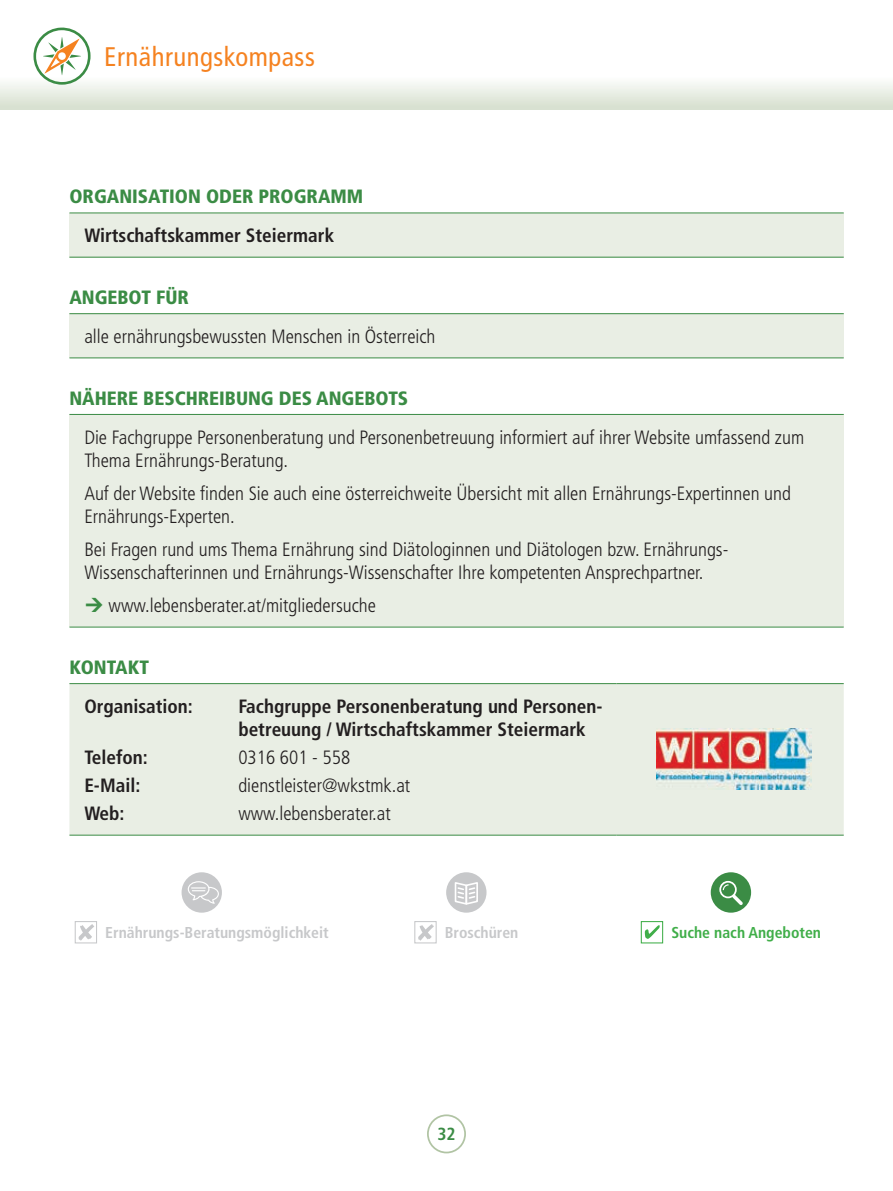
<style>
.page{position:relative;width:893px;height:1191px;background:#fff}
.page>*{position:absolute;margin:0;border:0;box-sizing:border-box;transform-origin:0 0}
.t1{font:condensed 26.95px "Frutiger";letter-spacing:.02em;color:#f58220}
.t2{font:300 condensed 19.25px/23.1px "Frutiger";color:#231f20}
.t3{font:700 condensed 19.25px/23.1px "Frutiger";color:#231f20}
.t4{font:900 condensed 19.25px "Frutiger";color:#3b8c45}
.t5{font:700 condensed 17.5px "Frutiger";color:#3b8c45}
.t6{font:700 condensed 15.75px "Frutiger";color:#c7c8ca}
.t7{font:700 condensed 15.75px "Frutiger";color:#40ae49}
</style>
<div class="page">
<div style="left:0;top:55px;width:893px;height:54px;background:linear-gradient(to bottom,#fff,#dce4d6)"></div>
<div style="left:427px;top:1114px;width:39px;height:39px;border:2px solid #b1c4a4;border-radius:50%"></div>
<svg style="left:33px;top:27px;width:58px;height:58px"></svg>
<div style="left:69px;top:213px;width:775px;height:44px;background:#e9eee4"></div>
<hr style="left:69px;top:213px;width:775px;height:1px;background:#3b8c45">
<hr style="left:69px;top:257px;width:775px;height:1px;background:#3b8c45">
<div style="left:69px;top:314px;width:775px;height:44px;background:#e9eee4"></div>
<hr style="left:69px;top:313px;width:775px;height:1px;background:#3b8c45">
<hr style="left:69px;top:357px;width:775px;height:1px;background:#3b8c45">
<div style="left:69px;top:414px;width:775px;height:213px;background:#e9eee4"></div>
<hr style="left:69px;top:414px;width:775px;height:1px;background:#3b8c45">
<hr style="left:69px;top:627px;width:775px;height:1px;background:#3b8c45">
<div style="left:69px;top:684px;width:775px;height:150px;background:#e9eee4"></div>
<hr style="left:69px;top:683px;width:547px;height:1px;background:#3b8c45">
<hr style="left:616px;top:683px;width:228px;height:1px;background:#3b8c45">
<hr style="left:69px;top:834px;width:547px;height:1px;background:#3b8c45">
<hr style="left:616px;top:834px;width:228px;height:1px;background:#3b8c45">
<img style="left:656px;top:729px;width:156px;height:61px">
<div style="left:182px;top:872px;width:40px;height:40px;background:#c7c8ca;border-radius:50%"></div>
<svg style="left:188px;top:881px;width:31px;height:22px"></svg>
<svg style="left:78px;top:924px;width:16px;height:16px"></svg>
<div style="left:75px;top:921px;width:22px;height:22px;border:1px solid #c7c8ca"></div>
<div style="left:446px;top:872px;width:40px;height:40px;background:#c7c8ca;border-radius:50%"></div>
<svg style="left:454px;top:882px;width:24px;height:23px"></svg>
<svg style="left:418px;top:924px;width:16px;height:16px"></svg>
<div style="left:414px;top:921px;width:23px;height:22px;border:1px solid #c7c8ca"></div>
<div style="left:711px;top:872px;width:40px;height:40px;background:#3b8c45;border-radius:50%"></div>
<div style="left:719px;top:881px;width:18px;height:17px;border:2px solid #fff;border-radius:50%"></div>
<svg style="left:722px;top:883px;width:24px;height:25px"></svg>
<div style="left:641px;top:921px;width:22px;height:22px;border:1px solid #40ae49"></div>
<svg style="left:645px;top:925px;width:15px;height:13px"></svg>
<h1 class="t1" style="left:104px;top:41px;width:212px">Ernährungskompass</h1>
<p class="t4" style="left:69px;top:185px;width:295px">ORGANISATION ODER PROGRAMM</p>
<p class="t3" style="left:84px;top:224px;width:251px">Wirtschaftskammer Steiermark</p>
<p class="t4" style="left:69px;top:285px;width:121px">ANGEBOT FÜR</p>
<p class="t2" style="left:84px;top:325px;width:353px">alle ernährungsbewussten Menschen in Österreich</p>
<p class="t4" style="left:69px;top:386px;width:340px">NÄHERE BESCHREIBUNG DES ANGEBOTS</p>
<p class="t2" style="left:84px;top:426px;width:721px">Die Fachgruppe Personenberatung und Personenbetreuung informiert auf ihrer Website umfassend zum<br>Thema Ernährungs-Beratung.</p>
<p class="t2" style="left:84px;top:482px;width:708px">Auf der Website finden Sie auch eine österreichweite Übersicht mit allen Ernährungs-Expertinnen und<br>Ernährungs-Experten.</p>
<p class="t2" style="left:84px;top:538px;width:646px">Bei Fragen rund ums Thema Ernährung sind Diätologinnen und Diätologen bzw. Ernährungs-<br>Wissenschafterinnen und Ernährungs-Wissenschafter Ihre kompetenten Ansprechpartner.</p>
<p class="t2" style="left:109px;top:594px;width:269px">www.lebensberater.at/mitgliedersuche</p>
<p class="t4" style="left:69px;top:655px;width:81px">KONTAKT</p>
<p class="t3" style="left:84px;top:694px;width:110px">Organisation:</p>
<p class="t3" style="left:238px;top:694px;width:366px">Fachgruppe Personenberatung und Personen&shy;betreuung / Wirtschaftskammer Steiermark</p>
<p class="t3" style="left:84px;top:746px;width:65px">Telefon:</p>
<p class="t2" style="left:238px;top:746px;width:113px">0316 601 - 558</p>
<p class="t3" style="left:84px;top:774px;width:58px">E-Mail:</p>
<p class="t2" style="left:238px;top:774px;width:173px">dienstleister@wkstmk.at</p>
<p class="t3" style="left:84px;top:802px;width:42px">Web:</p>
<p class="t2" style="left:238px;top:802px;width:154px">www.lebensberater.at</p>
<p class="t6" style="left:105px;top:923px;width:225px">Ernährungs-Beratungsmöglichkeit</p>
<p class="t6" style="left:445px;top:923px;width:75px">Broschüren</p>
<p class="t7" style="left:671px;top:923px;width:151px">Suche nach Angeboten</p>
<p class="t5" style="left:437px;top:1123px;width:20px">32</p>
</div>
